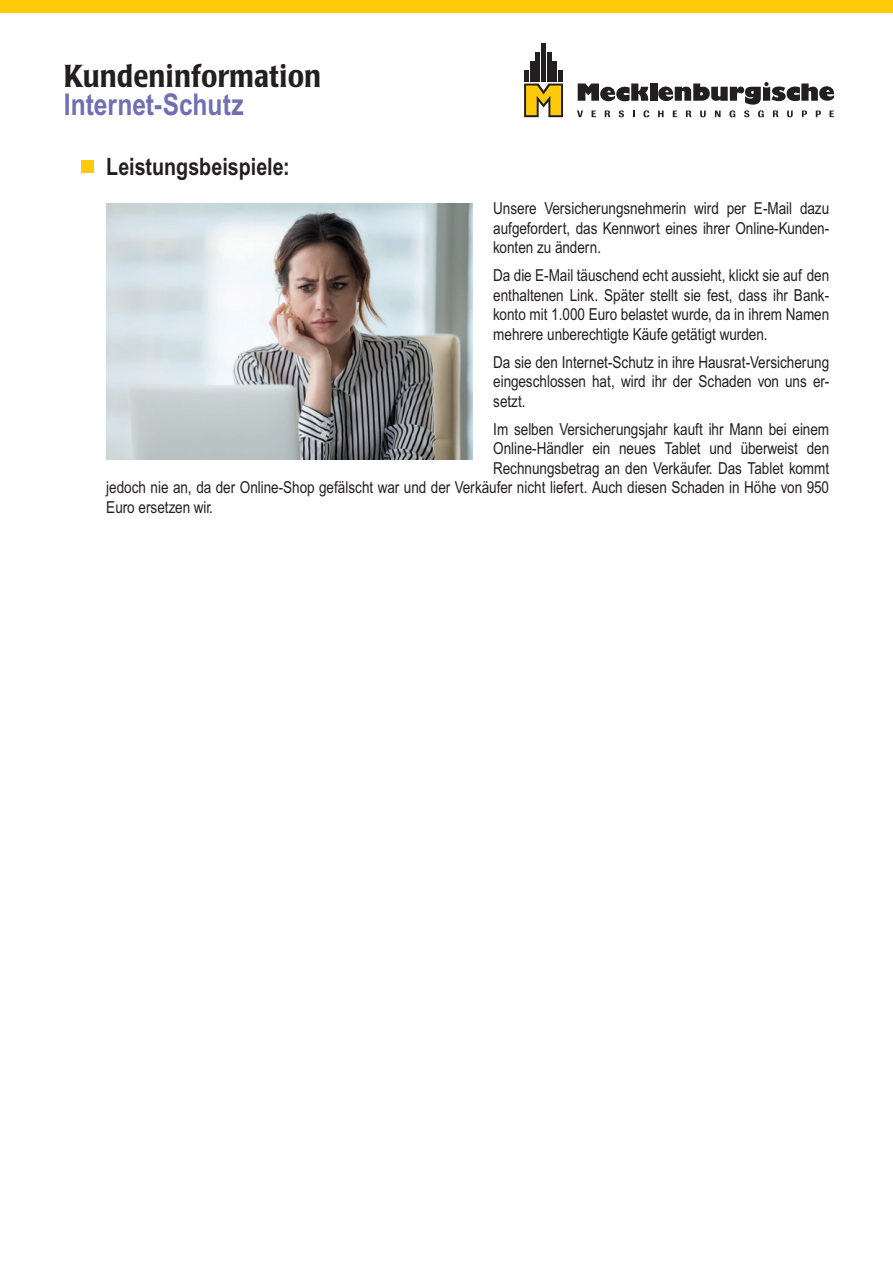
<style>
.page{position:relative;width:893px;height:1263px;background:#fff}
.page>*{position:absolute;margin:0;border:0;box-sizing:border-box;transform-origin:0 0}
.t1{font:500 condensed 31.5px "Laudatio BQ";color:#231f20}
.t2{font:700 30px "Arial Narrow MT Pro";color:#716eb3}
.t3{font:700 24px "Arial Narrow MT Pro";color:#231f20}
.t4{font:16.5px/19.5px "Arial Narrow MT Pro";color:#231f20;text-align:justify}
</style>
<div class="page">
<div style="left:0;top:0;width:893px;height:13px;background:#feca0a"></div>
<div style="left:650px;top:83px;width:7px;height:18px;background:#231f20"></div>
<svg style="left:578px;top:83px;width:71px;height:19px"></svg>
<svg style="left:524px;top:84px;width:39px;height:33px"></svg>
<div style="left:524px;top:70px;width:5px;height:12px;background:#231f20"></div>
<hr style="left:530px;top:61px;width:4px;height:21px;background:#231f20">
<div style="left:535px;top:52px;width:5px;height:30px;background:#231f20"></div>
<div style="left:541px;top:43px;width:5px;height:39px;background:#231f20"></div>
<div style="left:547px;top:52px;width:5px;height:30px;background:#231f20"></div>
<hr style="left:553px;top:61px;width:4px;height:21px;background:#231f20">
<div style="left:558px;top:70px;width:5px;height:12px;background:#231f20"></div>
<svg style="left:577px;top:110px;width:6px;height:7px"></svg>
<svg style="left:592px;top:111px;width:4px;height:6px"></svg>
<svg style="left:633px;top:111px;width:2px;height:6px"></svg>
<svg style="left:605px;top:111px;width:5px;height:6px"></svg>
<svg style="left:619px;top:110px;width:5px;height:7px"></svg>
<svg style="left:643px;top:110px;width:6px;height:7px"></svg>
<svg style="left:658px;top:82px;width:176px;height:35px"></svg>
<div style="left:81px;top:160px;width:13px;height:13px;background:#feca0a"></div>
<img style="left:106px;top:203px;width:366px;height:257px">
<p class="t1" style="left:64px;top:58px;width:259px">Kundeninformation</p>
<p class="t2" style="left:64px;top:87px;width:181px">Internet-Schutz</p>
<p class="t3" style="left:106px;top:152px;width:185px">Leistungsbeispiele:</p>
<p class="t4" style="left:493px;top:198px;width:337px">Unsere Versicherungsnehmerin wird per E-Mail dazu aufgefordert, das Kennwort eines ihrer Online-Kunden&shy;konten zu ändern.</p>
<p class="t4" style="left:493px;top:265px;width:337px">Da die E-Mail täuschend echt aussieht, klickt sie auf den enthaltenen Link. Später stellt sie fest, dass ihr Bank&shy;konto mit 1.000 Euro belastet wurde, da in ihrem Namen mehrere unberechtigte Käufe getätigt wurden.</p>
<p class="t4" style="left:493px;top:352px;width:337px">Da sie den Internet-Schutz in ihre Hausrat-Versicherung eingeschlossen hat, wird ihr der Schaden von uns er&shy;setzt.</p>
<p class="t4" style="left:493px;top:419px;width:337px">Im selben Versicherungsjahr kauft ihr Mann bei einem</p>
<p class="t4" style="left:493px;top:439px;width:337px">Online-Händler ein neues Tablet und überweist den</p>
<p class="t4" style="left:493px;top:458px;width:337px">Rechnungsbetrag an den Verkäufer. Das Tablet kommt</p>
<p class="t4" style="left:106px;top:478px;width:724px">jedoch nie an, da der Online-Shop gefälscht war und der Verkäufer nicht liefert. Auch diesen Schaden in Höhe von 950</p>
<p class="t4" style="left:106px;top:497px;width:108px">Euro ersetzen wir.</p>
</div>
